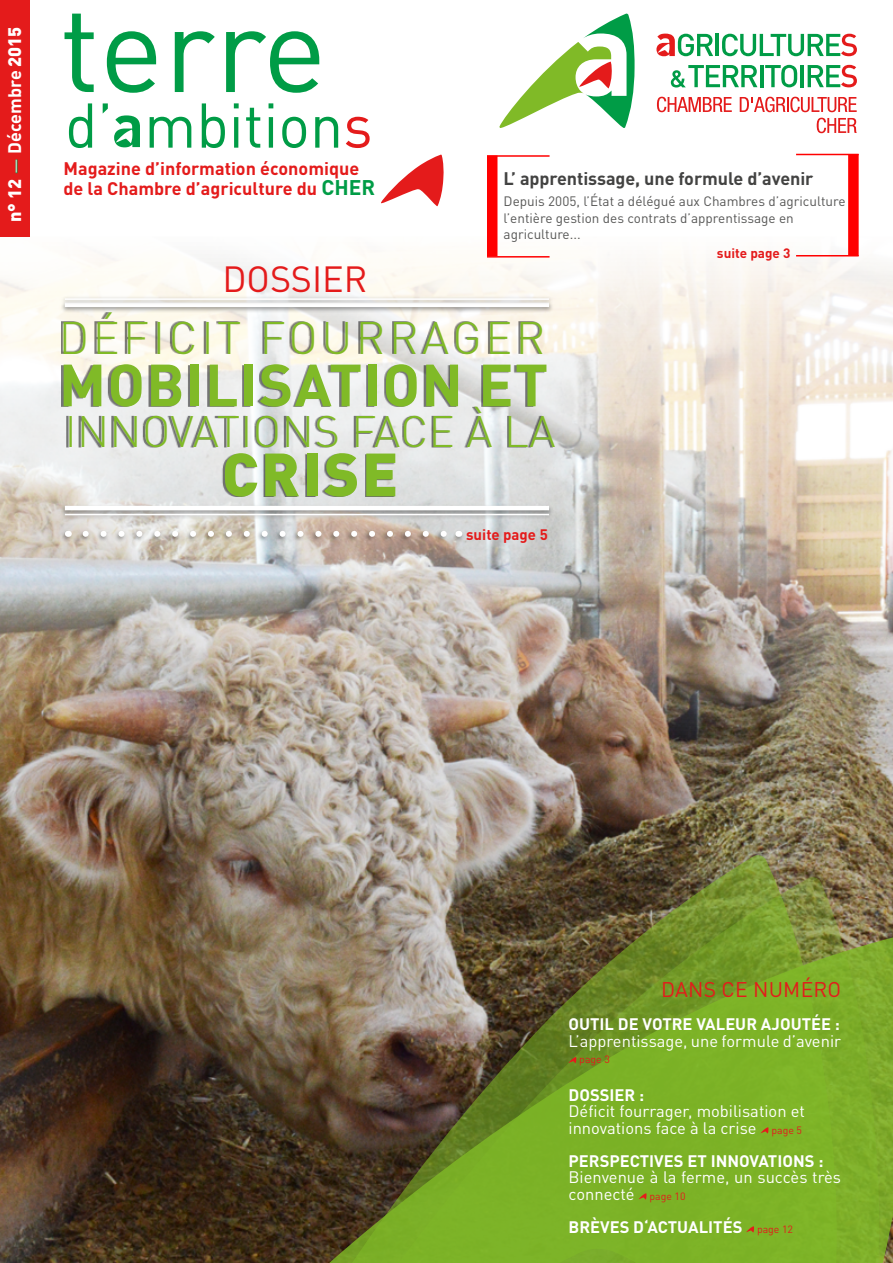
<style>
.page{position:relative;width:893px;height:1263px;background:#fff}
.page>*{position:absolute;margin:0;border:0;box-sizing:border-box;transform-origin:0 0}
.t1{font:900 60px "DIN Pro";letter-spacing:.04em;color:#80ba27}
.t2{font:700 58.5px "DIN Pro";letter-spacing:.02em;color:#80ba27}
.t3{font:300 45px "DIN Pro";letter-spacing:.08em;color:#80ba27}
.t4{font:300 43.5px "DIN Pro";letter-spacing:.01em;color:#80ba27}
.t5{font:36px "DIN Pro";color:#e41b1b}
.t6{font:21px "DIN Pro";letter-spacing:.01em;color:#e41b1b}
.t7{font:700 18px/19.5px "DIN Pro";color:#e41b1b}
.t8{font:700 18px "DIN Pro";letter-spacing:-.005em;color:#434342}
.t9{font:900 18px "DIN Pro";color:#fff}
.t10{font:16.5px/16.5px "DIN Pro";color:#fff}
.t11{font:700 16.5px "DIN Pro";color:#fff}
.t12{font:700 15px "DIN Pro";color:#e41b1b}
.t13{font:13.5px/16.5px "DIN Pro";color:#575756}
.t14{font:700 13.5px "DIN Pro";color:#e41b1b}
.t15{font:10.5px "DIN Pro";color:#e41b1b}
.s1{font-weight:300}
.s2{font-weight:700}
.s3{font-size:21px;color:#009c46}
.s4{font-size:10.5px;color:#e41b1b}
.s5{font-weight:400;font-size:10.5px;color:#e41b1b}
</style>
<div class="page">
<img style="left:0;top:237px;width:893px;height:1026px">
<div style="left:0;top:0;width:29px;height:237px;background:#e41b1b"></div>
<svg style="left:16px;top:160px;width:1px;height:13px"></svg>
<svg style="left:671px;top:65px;width:86px;height:23px"></svg>
<hr style="left:760px;top:65px;width:3px;height:22px;background:#009c46">
<svg style="left:765px;top:65px;width:32px;height:22px"></svg>
<hr style="left:800px;top:65px;width:4px;height:22px;background:#009c46">
<svg style="left:808px;top:65px;width:49px;height:22px"></svg>
<svg style="left:656px;top:34px;width:57px;height:22px"></svg>
<hr style="left:716px;top:34px;width:3px;height:22px;background:#009c46">
<svg style="left:722px;top:34px;width:135px;height:22px"></svg>
<svg style="left:657px;top:97px;width:75px;height:15px"></svg>
<svg style="left:740px;top:97px;width:117px;height:15px"></svg>
<svg style="left:817px;top:118px;width:40px;height:15px"></svg>
<svg style="left:499px;top:14px;width:136px;height:114px"></svg>
<svg style="left:381px;top:155px;width:63px;height:51px"></svg>
<svg style="left:232px;top:936px;width:661px;height:327px;background:#67702e"></svg>
<svg style="left:841px;top:877px;width:43px;height:386px;background:#7fa231"></svg>
<img style="left:242px;top:855px;width:599px;height:408px">
<svg style="left:69px;top:103px;width:269px;height:45px"></svg>
<svg style="left:346px;top:117px;width:24px;height:31px"></svg>
<svg style="left:65px;top:14px;width:254px;height:79px"></svg>
<div style="left:487px;top:156px;width:10px;height:100px;background:#f00"></div>
<div style="left:848px;top:154px;width:11px;height:102px;background:#f00"></div>
<hr style="left:487px;top:155px;width:63px;height:2px;background:#f00">
<hr style="left:796px;top:255px;width:63px;height:1px;background:#f00">
<hr style="left:487px;top:256px;width:63px;height:2px;background:#f00">
<hr style="left:796px;top:154px;width:63px;height:1px;background:#f00">
<svg style="left:568px;top:1057px;width:8px;height:6px"></svg>
<svg style="left:761px;top:1127px;width:7px;height:6px"></svg>
<svg style="left:639px;top:1193px;width:7px;height:6px"></svg>
<svg style="left:746px;top:1226px;width:8px;height:6px"></svg>
<div style="left:61px;top:312px;width:492px;height:185px;background:#000;opacity:.51"></div>
<div style="left:61px;top:504px;width:492px;height:12px;background:#000;opacity:.4"></div>
<hr style="left:65px;top:506px;width:484px;height:4px;background:#fff">
<div style="left:61px;top:301px;width:492px;height:11px;background:#000;opacity:.4"></div>
<div style="left:65px;top:302px;width:484px;height:5px;background:#fff"></div>
<div style="left:61px;top:296px;width:492px;height:9px;background:#000;opacity:.4"></div>
<hr style="left:65px;top:298px;width:484px;height:2px;background:#fff">
<div style="left:61px;top:511px;width:492px;height:9px;background:#000;opacity:.4"></div>
<hr style="left:65px;top:514px;width:484px;height:1px;background:#fff">
<div style="left:61px;top:529px;width:405px;height:14px;background:#000;opacity:.4"></div>
<svg style="left:86px;top:531px;width:363px;height:6px"></svg>
<p class="t9" style="left:-1px;top:222px;width:197px;rotate:-90deg">n° 12 <span class="s1">—</span> <span class="s2">Décembre</span> 2015</p>
<p class="t7" style="left:63px;top:157px;width:313px">Magazine d’information économique de la Chambre d’agriculture du <span class="s3">CHER</span></p>
<h3 class="t5" style="left:222px;top:251px;width:147px">DOSSIER</h3>
<p class="t8" style="left:504px;top:164px;width:311px">L’ apprentissage, une formule d’avenir</p>
<p class="t13" style="left:504px;top:192px;width:343px">Depuis 2005, l’État a délégué aux Chambres d’agriculture l’entière gestion des contrats d’apprentissage en agriculture...</p>
<p class="t14" style="left:717px;top:242px;width:75px">suite page 3</p>
<h3 class="t3" style="left:59px;top:303px;width:488px">DÉFICIT FOURRAGER</h3>
<h2 class="t2" style="left:59px;top:336px;width:491px">MOBILISATION ET</h2>
<h3 class="t4" style="left:65px;top:397px;width:492px">INNOVATIONS FACE À LA</h3>
<h1 class="t1" style="left:222px;top:423px;width:178px">CRISE</h1>
<p class="t12" style="left:466px;top:522px;width:83px">suite page 5</p>
<p class="t6" style="left:661px;top:973px;width:181px">DANS CE NUMÉRO</p>
<p class="t11" style="left:568px;top:1010px;width:273px">OUTIL DE VOTRE VALEUR AJOUTÉE :</p>
<p class="t10" style="left:568px;top:1031px;width:274px">L’apprentissage, une formule d’avenir</p>
<p class="t15" style="left:579px;top:1051px;width:32px">page 3</p>
<p class="t11" style="left:568px;top:1081px;width:77px">DOSSIER :</p>
<p class="t10" style="left:568px;top:1101px;width:238px">Déficit fourrager, mobilisation et innovations face à la crise <span class="s4">page 5</span></p>
<p class="t11" style="left:568px;top:1147px;width:256px">PERSPECTIVES ET INNOVATIONS :</p>
<p class="t10" style="left:568px;top:1167px;width:274px">Bienvenue à la ferme, un succès très connecté <span class="s4">page 10</span></p>
<p class="t11" style="left:568px;top:1213px;width:226px">BRÈVES D‘ACTUALITÉS <span class="s5">page 12</span></p>
</div>
